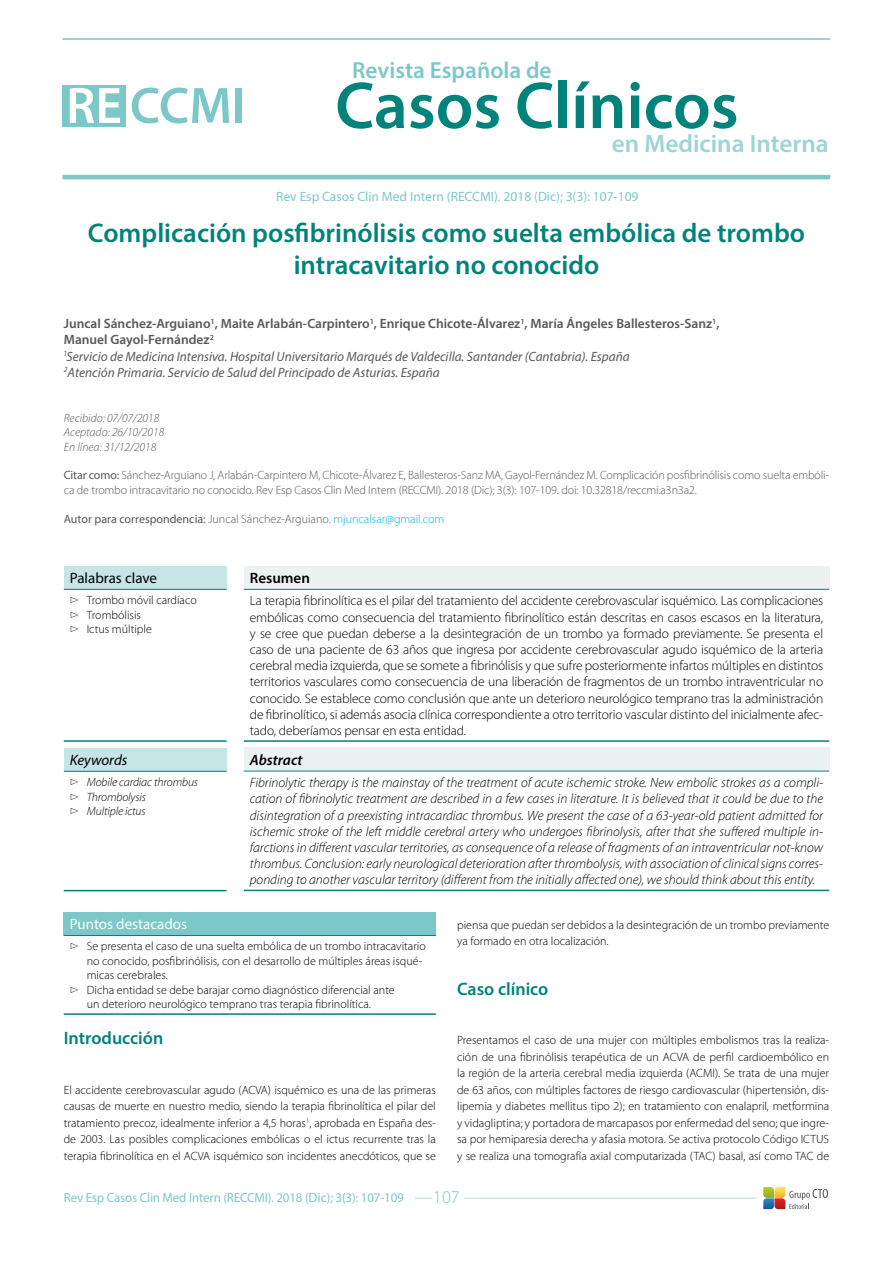
<style>
.page{position:relative;width:893px;height:1263px;background:#fff}
.page>*{position:absolute;margin:0;border:0;box-sizing:border-box;transform-origin:0 0}
.t1{font:600 66.75px "Myriad Pro";color:#00837b}
.t2{font:600 27px/32.4px "Myriad Pro";color:#00837b;text-align:center}
.t3{font:600 25.2px "Myriad Pro";color:#9dd4d4}
.t4{font:600 23.25px "Myriad Pro";color:#7cc8c9}
.t5{font:600 18px "Myriad Pro";color:#00837b}
.t6{font:300 18px "Myriad Pro";color:#7cc8c9}
.t7{font:15px "Myriad Pro";color:#fff}
.t8{font:15px "Myriad Pro";color:#000}
.t9{font:italic 15px "Myriad Pro";color:#000}
.t10{font:italic 600 15px "Myriad Pro";color:#000}
.t11{font:600 15px "Myriad Pro";color:#000}
.t12{font:300 13.5px/16.2px "Myriad Pro";letter-spacing:-.01em;color:#000;text-align:justify}
.t13{font:italic 300 13.5px/16.2px "Myriad Pro";color:#000;text-align:justify}
.t14{font:italic 13.5px/16.2px "Myriad Pro";color:#58585a}
.t15{font:13.5px "Myriad Pro";color:#7cc8c9}
.t16{font:13.2px "Myriad Pro";letter-spacing:-.01em;color:#7cc8c9}
.t17{font:300 12px/16.5px "Myriad Pro";color:#000}
.t18{font:300 12px/14.4px "Myriad Pro";letter-spacing:-.01em;color:#58585a}
.t19{font:12px "Myriad Pro";color:#58585a}
.t20{font:italic 300 12px/14.4px "Myriad Pro";color:#58585a}
.t21{font:italic 300 12px/14.4px "Myriad Pro";letter-spacing:-.01em;color:#000}
.s1{font-weight:600;font-style:normal}
.s2{font-weight:400}
.s3{font-weight:300}
.s4{font-weight:300;color:#00b0e6}
.s5{font-size:13.5px}
</style>
<div class="page">
<div style="left:63px;top:85px;width:63px;height:41px;background:#7cc8c9"></div>
<svg style="left:70px;top:88px;width:50px;height:35px"></svg>
<svg style="left:132px;top:88px;width:97px;height:35px"></svg>
<div style="left:236px;top:88px;width:6px;height:35px;background:#7cc8c9"></div>
<hr style="left:63px;top:38px;width:767px;height:2px;background:#7cc8c9">
<hr style="left:63px;top:175px;width:767px;height:4px;background:#7cc8c9">
<svg style="left:763px;top:1187px;width:65px;height:22px"></svg>
<hr style="left:464px;top:1198px;width:293px;height:1px;background:#b9dfdf">
<svg style="left:415px;top:1198px;width:17px;height:1px"></svg>
<div style="left:64px;top:566px;width:163px;height:23px;background:#c6e5e4"></div>
<hr style="left:64px;top:740px;width:163px;height:2px;background:#00837b">
<hr style="left:64px;top:589px;width:163px;height:1px;background:#00837b">
<div style="left:64px;top:748px;width:163px;height:23px;background:#c6e5e4"></div>
<hr style="left:64px;top:890px;width:163px;height:1px;background:#00837b">
<hr style="left:64px;top:771px;width:163px;height:1px;background:#00837b">
<div style="left:244px;top:566px;width:585px;height:23px;background:#ebf2f1"></div>
<hr style="left:244px;top:740px;width:585px;height:2px;background:#00837b">
<hr style="left:244px;top:589px;width:585px;height:1px;background:#00837b">
<div style="left:244px;top:748px;width:585px;height:23px;background:#ebf2f1"></div>
<hr style="left:244px;top:890px;width:585px;height:1px;background:#00837b">
<hr style="left:244px;top:771px;width:585px;height:1px;background:#00837b">
<div style="left:64px;top:912px;width:372px;height:23px;background:#7cc8c9"></div>
<hr style="left:64px;top:935px;width:372px;height:1px;background:#00837b">
<hr style="left:64px;top:1013px;width:372px;height:2px;background:#00837b">
<h3 class="t4" style="left:352px;top:56px;width:201px">Revista Española de</h3>
<h1 class="t1" style="left:335px;top:63px;width:405px">Casos Clínicos</h1>
<h3 class="t3" style="left:612px;top:127px;width:218px">en Medicina Interna</h3>
<p class="t15" style="left:276px;top:188px;width:364px">Rev Esp Casos Clin Med Intern (RECCMI). 2018 (Dic); 3(3): 107-109</p>
<h2 class="t2" style="left:88px;top:216px;width:719px">Complicación posfibrinólisis como suelta embólica de trombo intracavitario no conocido</h2>
<p class="t14" style="left:64px;top:315px;width:657px"><span class="s1">Juncal Sánchez-Arguiano</span><sup>1</sup><span class="s1">, Maite Arlabán-Carpintero</span><sup>1</sup><span class="s1">, Enrique Chicote-Álvarez</span><sup>1</sup><span class="s1">, María Ángeles Ballesteros-Sanz</span><sup>1</sup><span class="s1">, Manuel Gayol-Fernández</span><sup>2<br></sup><sup>1</sup>Servicio de Medicina Intensiva. Hospital Universitario Marqués de Valdecilla. Santander (Cantabria). España<br><sup>2</sup>Atención Primaria. Servicio de Salud del Principado de Asturias. España</p>
<p class="t20" style="left:64px;top:411px;width:102px">Recibido: 07/07/2018<br>Aceptado: 26/10/2018<br>En línea: 31/12/2018</p>
<p class="t18" style="left:64px;top:468px;width:767px"><span class="s2">Citar como:</span> Sánchez-Arguiano J, Arlabán-Carpintero M, Chicote-Álvarez E, Ballesteros-Sanz MA, Gayol-Fernández M. Complicación posfibrinólisis como suelta embóli&shy;ca de trombo intracavitario no conocido. Rev Esp Casos Clin Med Intern (RECCMI). 2018 (Dic); 3(3): 107-109. doi: 10.32818/reccmi.a3n3a2.</p>
<p class="t19" style="left:64px;top:511px;width:382px">Autor para correspondencia: <span class="s3">Juncal Sánchez-Arguiano.</span> <span class="s4">mjuncalsar@gmail.com</span></p>
<p class="t8" style="left:70px;top:569px;width:89px">Palabras clave</p>
<p class="t17" style="left:70px;top:593px;width:129px;line-height:14.4px">▻ Trombo móvil cardíaco ▻ Trombólisis<br>▻ Ictus múltiple</p>
<p class="t9" style="left:70px;top:751px;width:59px">Keywords</p>
<p class="t21" style="left:70px;top:775px;width:130px">▻ Mobile cardiac thrombus ▻ Thrombolysis<br>▻ Multiple ictus</p>
<p class="t11" style="left:250px;top:569px;width:62px">Resumen</p>
<p class="t12" style="left:250px;top:593px;width:575px">La terapia fibrinolítica es el pilar del tratamiento del accidente cerebrovascular isquémico. Las complicaciones embólicas como consecuencia del tratamiento fibrinolítico están descritas en casos escasos en la literatura, y se cree que puedan deberse a la desintegración de un trombo ya formado previamente. Se presenta el caso de una paciente de 63 años que ingresa por accidente cerebrovascular agudo isquémico de la arteria cerebral media izquierda, que se somete a fibrinólisis y que sufre posteriormente infartos múltiples en distintos territorios vasculares como consecuencia de una liberación de fragmentos de un trombo intraventricular no conocido. Se establece como conclusión que ante un deterioro neurológico temprano tras la administración de fibrinolítico, si además asocia clínica correspondiente a otro territorio vascular distinto del inicialmente afec&shy;tado, deberíamos pensar en esta entidad.</p>
<p class="t10" style="left:250px;top:750px;width:54px">Abstract</p>
<p class="t13" style="left:250px;top:775px;width:575px">Fibrinolytic therapy is the mainstay of the treatment of acute ischemic stroke. New embolic strokes as a compli&shy;cation of fibrinolytic treatment are described in a few cases in literature. It is believed that it could be due to the disintegration of a preexisting intracardiac thrombus. We present the case of a 63-year-old patient admitted for ischemic stroke of the left middle cerebral artery who undergoes fibrinolysis, after that she suffered multiple in&shy;farctions in different vascular territories, as consequence of a release of fragments of an intraventricular not-know thrombus. Conclusion: early neurological deterioration after thrombolysis, with association of clinical signs corres&shy;ponding to another vascular territory (different from the initially affected one), we should think about this entity.</p>
<p class="t7" style="left:70px;top:915px;width:119px">Puntos destacados</p>
<p class="t17" style="left:70px;top:938px;width:358px">▻ Se presenta el caso de una suelta embólica de un trombo intracavitario</p>
<p class="t17" style="left:87px;top:953px;width:337px">no conocido, posfibrinólisis, con el desarrollo de múltiples áreas isqué-</p>
<p class="t17" style="left:87px;top:967px;width:83px">micas cerebrales.</p>
<p class="t17" style="left:70px;top:982px;width:326px">▻ Dicha entidad se debe barajar como diagnóstico diferencial ante</p>
<p class="t17" style="left:87px;top:996px;width:286px">un deterioro neurológico temprano tras terapia fibrinolítica.</p>
<h3 class="t5" style="left:64px;top:1027px;width:101px">Introducción</h3>
<p class="t17" style="left:64px;top:1081px;width:374px;text-align:justify">El accidente cerebrovascular agudo (ACVA) isquémico es una de las primeras causas de muerte en nuestro medio, siendo la terapia fibrinolítica el pilar del tratamiento precoz, idealmente inferior a 4,5 horas<sup>1</sup>, aprobada en España des&shy;de 2003. Las posibles complicaciones embólicas o el ictus recurrente tras la terapia fibrinolítica en el ACVA isquémico son incidentes anecdóticos, que se</p>
<p class="t17" style="left:457px;top:916px;width:374px">piensa que puedan ser debidos a la desintegración de un trombo previamente ya formado en otra localización.</p>
<h3 class="t5" style="left:457px;top:977px;width:93px">Caso clínico</h3>
<p class="t17" style="left:457px;top:1032px;width:374px;text-align:justify">Presentamos el caso de una mujer con múltiples embolismos tras la realiza&shy;ción de una fibrinólisis terapéutica de un ACVA de perfil cardioembólico en la región de la arteria cerebral media izquierda (ACMI). Se trata de una mujer de 63 años, con múltiples factores de riesgo cardiovascular (hipertensión, dis&shy;lipemia y diabetes mellitus tipo 2); en tratamiento con enalapril, metformina y vidagliptina; y portadora de marcapasos por enfermedad del seno; que ingre&shy;sa por hemiparesia derecha y afasia motora. Se activa protocolo Código ICTUS y se realiza una tomografía axial computarizada (TAC) basal, así como TAC de</p>
<p class="t16" style="left:64px;top:1190px;width:342px">Rev Esp Casos Clin Med Intern (RECCMI). 2018 (<span class="s5">Dic</span>); 3(3): 107-109</p>
<h3 class="t6" style="left:433px;top:1187px;width:28px">107</h3>
</div>
